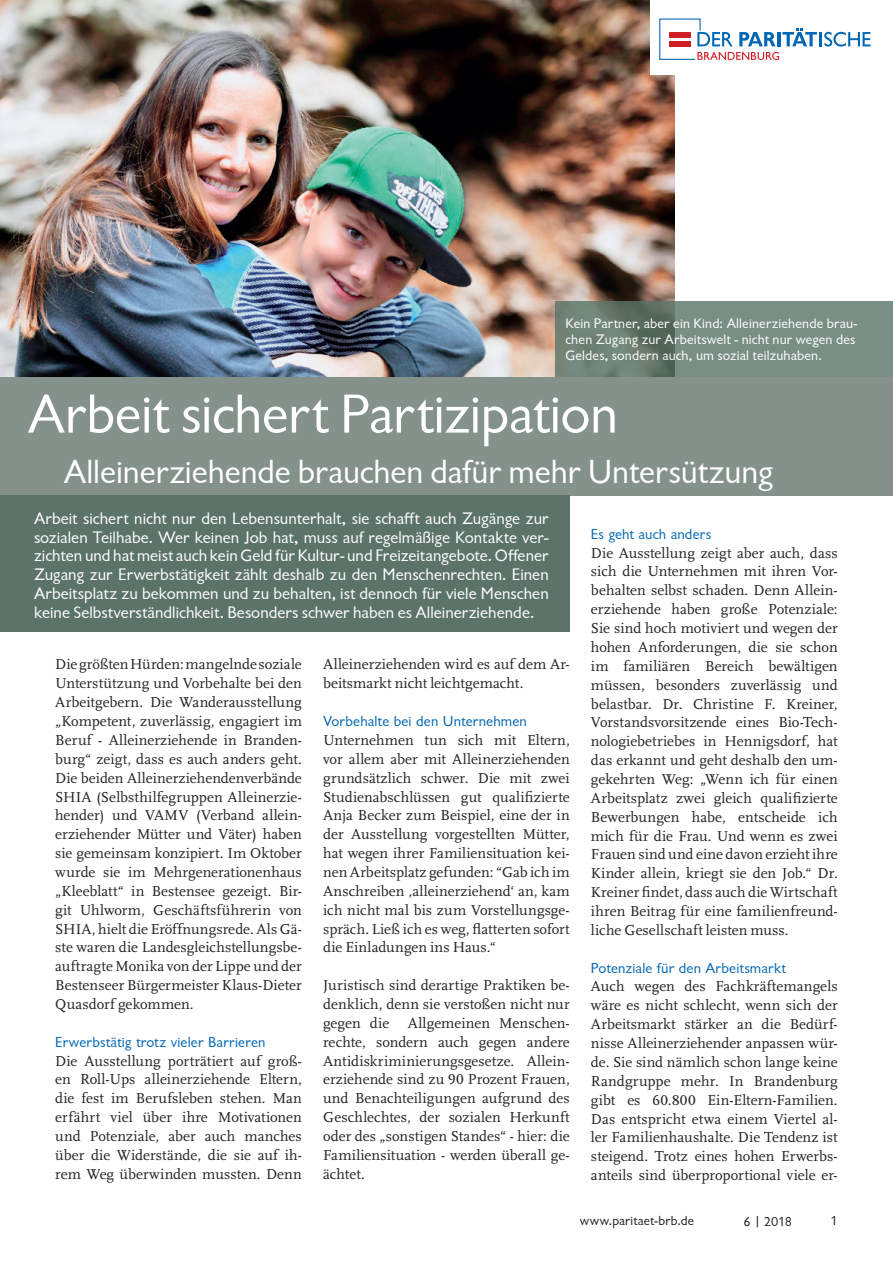
<style>
.page{position:relative;width:893px;height:1263px;background:#fff}
.page>*{position:absolute;margin:0;border:0;box-sizing:border-box;transform-origin:0 0}
.Inhalt_Headline{font:57px "Chantilly";letter-spacing:-.005em;color:#fff}
.Inhalt_Headline-2{font:34.5px "Chantilly";letter-spacing:-.005em;color:#fff}
.Inhalt_Headline-3{font:17.1px/18.9px "Chantilly";letter-spacing:.005em;color:#fff;text-align:justify}
.Inhalt_Headline-4{font:15px/18.9px "Scala LF";letter-spacing:.005em;color:#231f20;text-align:justify}
.Zwischentitel{font:15px "Chantilly";letter-spacing:.01em;color:#0166b3}
.BU{font:14.25px/15.8px "Chantilly";letter-spacing:.01em;color:#fff}
.t1{font:13.5px "Chantilly";letter-spacing:.01em;color:#231f20}
</style>
<div class="page">
<img style="left:0;top:0;width:674px;height:377px">
<div style="left:650px;top:0;width:243px;height:74px;background:#fff"></div>
<svg style="left:659px;top:19px;width:212px;height:41px"></svg>
<div style="left:0;top:377px;width:893px;height:118px;background:#84928b"></div>
<div style="left:0;top:495px;width:570px;height:136px;background:#5c736a"></div>
<svg style="left:556px;top:301px;width:337px;height:76px;background:#72877d"></svg>
<p class="BU" style="left:565px;top:316px;width:293px">Kein Partner, aber ein Kind: Alleinerziehende brau&shy;chen Zugang zur Arbeitswelt - nicht nur wegen des<br>Geldes, sondern auch, um sozial teilzuhaben.</p>
<p class="Inhalt_Headline" style="left:28px;top:383px;width:592px">Arbeit sichert Partizipation</p>
<p class="Inhalt_Headline-2" style="left:64px;top:453px;width:711px">Alleinerziehende brauchen dafür mehr Untersützung</p>
<p class="Inhalt_Headline-3" style="left:34px;top:509px;width:516px">Arbeit sichert nicht nur den Lebensunterhalt, sie schafft auch Zugänge zur sozialen Teilhabe. Wer keinen Job hat, muss auf regelmäßige Kontakte ver&shy;zichten und hat meist auch kein Geld für Kultur- und Freizeitangebote. Offener Zugang zur Erwerbstätigkeit zählt deshalb zu den Menschenrechten. Einen Arbeitsplatz zu bekommen und zu behalten, ist dennoch für viele Menschen keine Selbstverständlichkeit. Besonders schwer haben es Alleinerziehende.</p>
<p class="Inhalt_Headline-4" style="left:55px;top:655px;width:248px">Die größten Hürden: mangelnde soziale Unterstützung und Vorbehalte bei den Arbeitgebern. Die Wanderausstellung „Kompetent, zuverlässig, engagiert im Beruf - Alleinerziehende in Branden&shy;burg“ zeigt, dass es auch anders geht.<br>Die beiden Alleinerziehendenverbände SHIA (Selbsthilfegruppen Alleinerzie&shy;hender) und VAMV (Verband allein&shy;erziehender Mütter und Väter) haben sie gemeinsam konzipiert. Im Oktober wurde sie im Mehrgenerationenhaus „Kleeblatt“ in Bestensee gezeigt. Bir&shy;git Uhlworm, Geschäftsführerin von SHIA, hielt die Eröffnungsrede. Als Gä&shy;ste waren die Landesgleichstellungsbe&shy;auftragte Monika von der Lippe und der Bestenseer Bürgermeister Klaus-Dieter Quasdorf gekommen.</p>
<p class="Zwischentitel" style="left:55px;top:1033px;width:212px">Erwerbstätig trotz vieler Barrieren</p>
<p class="Inhalt_Headline-4" style="left:55px;top:1051px;width:248px">Die Ausstellung porträtiert auf groß&shy;en Roll-Ups alleinerziehende Eltern, die fest im Berufsleben stehen. Man erfährt viel über ihre Motivationen und Potenziale, aber auch manches über die Widerstände, die sie auf ih&shy;rem Weg überwinden mussten. Denn</p>
<p class="Inhalt_Headline-4" style="left:323px;top:655px;width:248px">Alleinerziehenden wird es auf dem Ar&shy;beitsmarkt nicht leichtgemacht.</p>
<p class="Zwischentitel" style="left:323px;top:713px;width:205px">Vorbehalte bei den Unternehmen</p>
<p class="Inhalt_Headline-4" style="left:323px;top:731px;width:248px">Unternehmen tun sich mit Eltern, vor allem aber mit Alleinerziehenden grundsätzlich schwer. Die mit zwei Studienabschlüssen gut qualifizierte Anja Becker zum Beispiel, eine der in der Ausstellung vorgestellten Mütter, hat wegen ihrer Familiensituation kei&shy;nen Arbeitsplatz gefunden: “Gab ich im Anschreiben ‚alleinerziehend‘ an, kam ich nicht mal bis zum Vorstellungsge&shy;spräch. Ließ ich es weg, flatterten sofort die Einladungen ins Haus.“</p>
<p class="Inhalt_Headline-4" style="left:323px;top:976px;width:248px">Juristisch sind derartige Praktiken be&shy;denklich, denn sie verstoßen nicht nur gegen die Allgemeinen Menschen&shy;rechte, sondern auch gegen andere Antidiskriminierungsgesetze. Allein&shy;erziehende sind zu 90 Prozent Frauen, und Benachteiligungen aufgrund des Geschlechtes, der sozialen Herkunft oder des „sonstigen Standes“ - hier: die Familiensituation - werden überall ge&shy;ächtet.</p>
<p class="Zwischentitel" style="left:591px;top:526px;width:122px">Es geht auch anders</p>
<p class="Inhalt_Headline-4" style="left:591px;top:543px;width:248px">Die Ausstellung zeigt aber auch, dass sich die Unternehmen mit ihren Vor&shy;behalten selbst schaden. Denn Allein&shy;erziehende haben große Potenziale:<br>Sie sind hoch motiviert und wegen der hohen Anforderungen, die sie schon im familiären Bereich bewältigen müssen, besonders zuverlässig und belastbar. Dr. Christine F. Kreiner, Vorstandsvorsitzende eines Bio-Tech&shy;nologiebetriebes in Hennigsdorf, hat das erkannt und geht deshalb den um&shy;gekehrten Weg: „Wenn ich für einen Arbeitsplatz zwei gleich qualifizierte Bewerbungen habe, entscheide ich mich für die Frau. Und wenn es zwei Frauen sind und eine davon erzieht ihre Kinder allein, kriegt sie den Job.“ Dr.<br>Kreiner findet, dass auch die Wirtschaft ihren Beitrag für eine familienfreund&shy;liche Gesellschaft leisten muss.</p>
<p class="Zwischentitel" style="left:591px;top:959px;width:197px">Potenziale für den Arbeitsmarkt</p>
<p class="Inhalt_Headline-4" style="left:591px;top:977px;width:248px">Auch wegen des Fachkräftemangels wäre es nicht schlecht, wenn sich der Arbeitsmarkt stärker an die Bedürf&shy;nisse Alleinerziehender anpassen wür&shy;de. Sie sind nämlich schon lange keine Randgruppe mehr. In Brandenburg gibt es 60.800 Ein-Eltern-Familien.<br>Das entspricht etwa einem Viertel al&shy;ler Familienhaushalte. Die Tendenz ist steigend. Trotz eines hohen Erwerbs&shy;anteils sind überproportional viele er-</p>
<p class="t1" style="left:580px;top:1213px;width:116px">www.paritaet-brb.de</p>
<p class="t1" style="left:744px;top:1214px;width:50px">6 | 2018</p>
<p class="t1" style="left:830px;top:1213px;width:9px">1</p>
</div>
